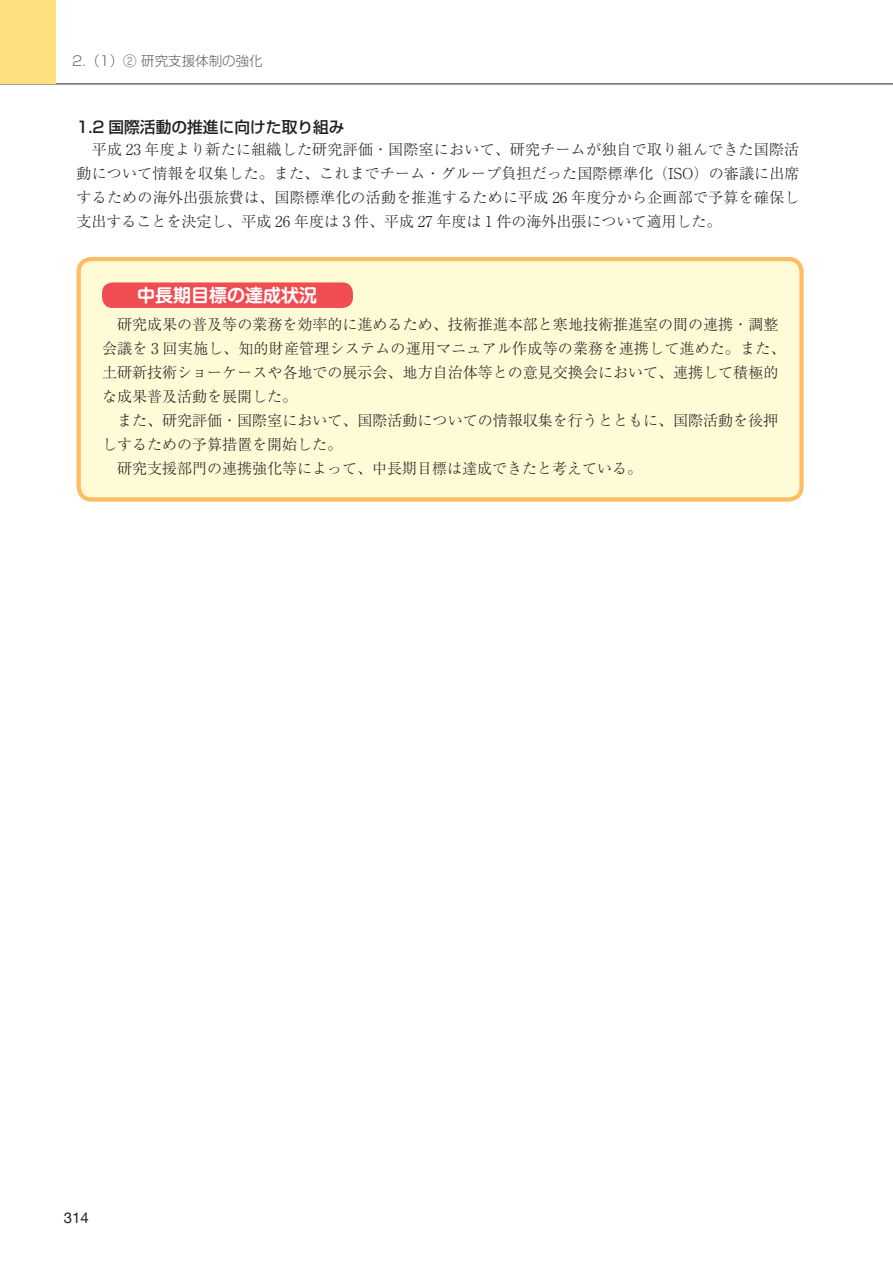
<style>
.page{position:relative;width:893px;height:1263px;background:#fff}
.page>*{position:absolute;margin:0;border:0;box-sizing:border-box;transform-origin:0 0}
.t1{font:700 18px "Shin M Go Pro De";color:#fff}
.t2{font:500 15.75px "Shin Go Pro";color:#231f20}
.t3{font:300 15px/24px "Ryumin Pro";color:#231f20;text-align:justify}
.t4{font:15px "Helvetica Neue";color:#231f20}
.t5{font:300 13.5px "Shin Go Pro";color:#636366}
</style>
<div class="page">
<hr style="left:0;top:84px;width:893px;height:1px;background:#231f20">
<div style="left:0;top:0;width:55px;height:84px;background:#ffe07f"></div>
<div style="left:79px;top:259px;width:722px;height:240px;background:#fffbd6;border-radius:13px"></div>
<div style="left:102px;top:282px;width:251px;height:26px;background:#ef4d52;border-radius:10px"></div>
<div style="left:77px;top:257px;width:727px;height:245px;border:4px solid #fdbe62;border-radius:13px"></div>
<p class="t5" style="left:72px;top:49px;width:192px">2.（1）② 研究支援体制の強化</p>
<p class="t2" style="left:77px;top:114px;width:270px">1.2 国際活動の推進に向けた取り組み</p>
<p class="t3" style="left:77px;top:136px;width:725px">　平成 23 年度より新たに組織した研究評価・国際室において、研究チームが独自で取り組んできた国際活動について情報を収集した。また、これまでチーム・グループ負担だった国際標準化（ISO）の審議に出席するための海外出張旅費は、国際標準化の活動を推進するために平成 26 年度分から企画部で予算を確保し支出することを決定し、平成 26 年度は 3 件、平成 27 年度は 1 件の海外出張について適用した。</p>
<p class="t1" style="left:137px;top:281px;width:181px">中長期目標の達成状況</p>
<p class="t3" style="left:102px;top:311px;width:685px;text-align:left">　研究成果の普及等の業務を効率的に進めるため、技術推進本部と寒地技術推進室の間の連携・調整会議を 3 回実施し、知的財産管理システムの運用マニュアル作成等の業務を連携して進めた。また、土研新技術ショーケースや各地での展示会、地方自治体等との意見交換会において、連携して積極的な成果普及活動を展開した。<br>　また、研究評価・国際室において、国際活動についての情報収集を行うとともに、国際活動を後押しするための予算措置を開始した。<br>　研究支援部門の連携強化等によって、中長期目標は達成できたと考えている。</p>
<p class="t4" style="left:64px;top:1206px;width:27px">314</p>
</div>
